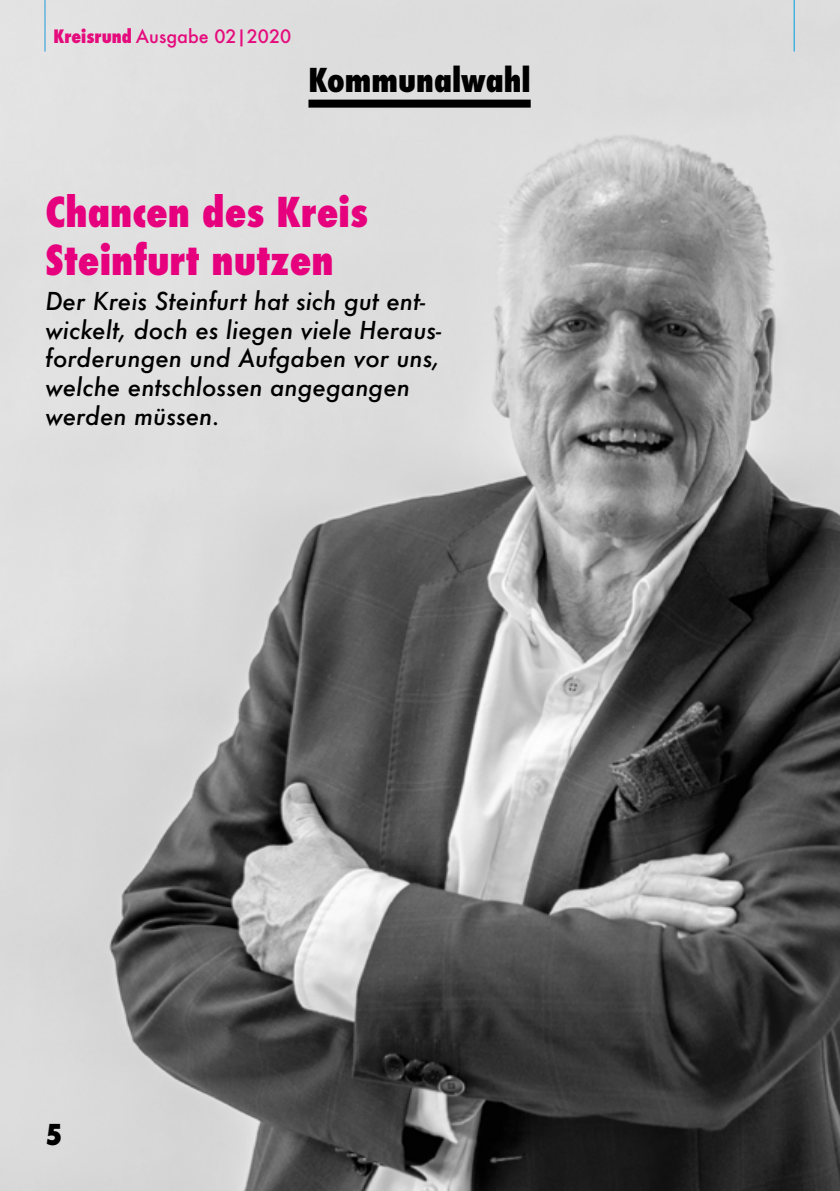
<style>
.page{position:relative;width:840px;height:1191px;background:#fff}
.page>*{position:absolute;margin:0;border:0;box-sizing:border-box;transform-origin:0 0}
.t1{font:800 condensed 40px/48px "Futura";color:#e6007d}
.t2{font:800 condensed 32px "Futura";color:#000}
.t3{font:800 condensed 28px "Futura";color:#000}
.t4{font:italic 500 24px/28.8px "Futura";color:#000}
.t5{font:500 18px "Futura";color:#e50b7d}
.s1{font-weight:800;font-stretch:condensed}
</style>
<div class="page">
<img style="left:0;top:0;width:839px;height:1191px">
<div style="left:308px;top:100px;width:222px;height:8px;background:#000"></div>
<hr style="left:45px;top:0;width:1px;height:52px;background:#209bd8">
<hr style="left:793px;top:0;width:1px;height:52px;background:#009ee3">
<p class="t5" style="left:53px;top:24px;width:239px"><span class="s1">Kreisrund</span> Ausgabe 02|2020</p>
<h2 class="t2" style="left:308px;top:58px;width:224px">Kommunalwahl</h2>
<h1 class="t1" style="left:45px;top:189px;width:324px">Chancen des Kreis<br>Steinfurt nutzen</h1>
<p class="t4" style="left:45px;top:286px;width:397px">Der Kreis Steinfurt hat sich gut ent&shy;wickelt, doch es liegen viele Heraus&shy;forderungen und Aufgaben vor uns, welche entschlossen angegangen werden müssen.</p>
<p class="t3" style="left:45px;top:1115px;width:18px">5</p>
</div>
